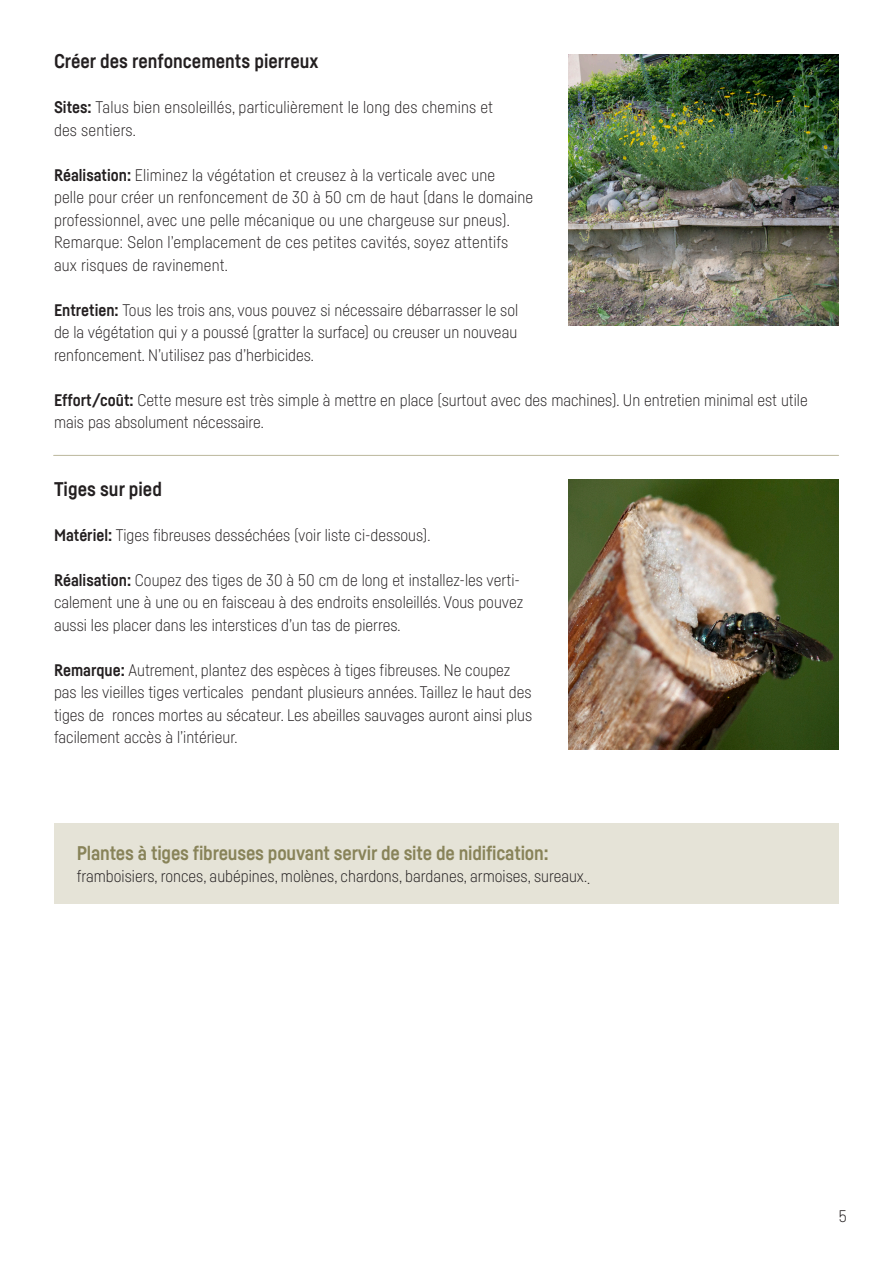
<style>
.page{position:relative;width:893px;height:1263px;background:#fff}
.page>*{position:absolute;margin:0;border:0;box-sizing:border-box;transform-origin:0 0}
.t1{font:700 19.5px "Fabrikat";letter-spacing:-.01em;color:#888359}
.t2{font:700 19.5px "Fabrikat";color:#231f20}
.t3{font:300 16.5px/22.5px "Fabrikat";color:#231f20}
.s1{font-weight:700}
</style>
<div class="page">
<div style="left:54px;top:824px;width:785px;height:80px;background:#e5e3d7"></div>
<hr style="left:54px;top:455px;width:785px;height:1px;background:#bcb79d">
<img style="left:568px;top:54px;width:271px;height:272px">
<img style="left:568px;top:479px;width:271px;height:271px">
<p class="t2" style="left:54px;top:49px;width:266px">Créer des renfoncements pierreux</p>
<p class="t3" style="left:54px;top:96px;width:441px"><span class="s1">Sites:</span> Talus bien ensoleillés, particulièrement le long des chemins et des sentiers.</p>
<p class="t3" style="left:54px;top:163px;width:481px"><span class="s1">Réalisation:</span> Eliminez la végétation et creusez à la verticale avec une<br>pelle pour créer un renfoncement de 30 à 50 cm de haut (dans le domaine professionnel, avec une pelle mécanique ou une chargeuse sur pneus).</p>
<p class="t3" style="left:54px;top:231px;width:456px">Remarque: Selon l’emplacement de ces petites cavités, soyez attentifs aux risques de ravinement.</p>
<p class="t3" style="left:54px;top:298px;width:466px;text-align:justify"><span class="s1">Entretien:</span> Tous les trois ans, vous pouvez si nécessaire débarrasser le sol de la végétation qui y a poussé (gratter la surface) ou creuser un nouveau renfoncement. N’utilisez pas d’herbicides.</p>
<p class="t3" style="left:54px;top:388px;width:755px"><span class="s1">Effort/coût:</span> Cette mesure est très simple à mettre en place (surtout avec des machines). Un entretien minimal est utile mais pas absolument nécessaire.</p>
<p class="t2" style="left:54px;top:477px;width:109px">Tiges sur pied</p>
<p class="t3" style="left:54px;top:523px;width:378px"><span class="s1">Matériel:</span> Tiges fibreuses desséchées (voir liste ci-dessous).</p>
<p class="t3" style="left:54px;top:568px;width:471px"><span class="s1">Réalisation:</span> Coupez des tiges de 30 à 50 cm de long et installez-les verti&shy;calement une à une ou en faisceau à des endroits ensoleillés. Vous pouvez aussi les placer dans les interstices d’un tas de pierres.</p>
<p class="t3" style="left:54px;top:658px;width:480px"><span class="s1">Remarque:</span> Autrement, plantez des espèces à tiges fibreuses. Ne coupez pas les vieilles tiges verticales pendant plusieurs années. Taillez le haut des tiges de ronces mortes au sécateur. Les abeilles sauvages auront ainsi plus facilement accès à l’intérieur.</p>
<p class="t1" style="left:77px;top:841px;width:473px">Plantes à tiges fibreuses pouvant servir de site de nidification:</p>
<p class="t3" style="left:77px;top:865px;width:515px">framboisiers, ronces, aubépines, molènes, chardons, bardanes, armoises, sureaux..</p>
<p class="t3" style="left:839px;top:1205px;width:10px">5</p>
</div>
